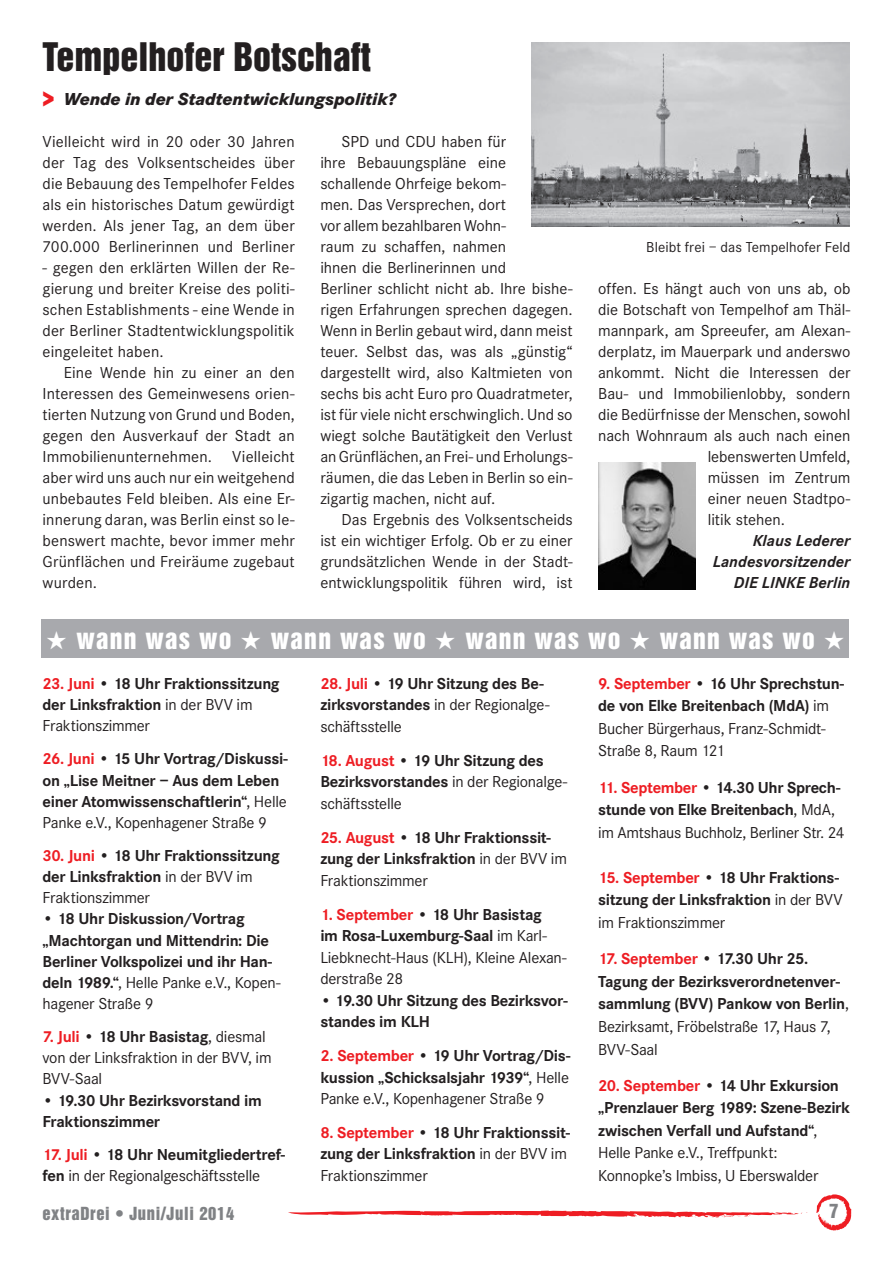
<style>
.page{position:relative;width:893px;height:1263px;background:#fff}
.page>*{position:absolute;margin:0;border:0;box-sizing:border-box;transform-origin:0 0}
.t1{font:36px "Helvetica Inserat LT Std";color:#231f20}
.t2{font:25.5px "Helvetica Inserat LT Std";letter-spacing:.05em;color:#fff}
.t3{font:italic 800 18px "Corporate S";letter-spacing:-.005em;color:#231f20}
.t4{font:18px "Helvetica Inserat LT Std";color:#808285}
.t5{font:16.5px/21px "Corporate S";color:#231f20}
.t6{font:700 16.5px/21.1px "Corporate S";letter-spacing:-.02em;color:#231f20}
.t7{font:italic 700 16.5px/21px "Corporate S";color:#231f20;text-align:right}
.t8{font:16.5px "Helvetica Inserat LT Std";letter-spacing:.04em;color:#808285}
.t9{font:15px "Corporate S";letter-spacing:.005em;color:#231f20}
.s1{font-style:normal;font-size:24px;color:#ee1d23}
.s2{color:#ee1d23}
.s3{font-weight:400}
.s4{font-weight:700;color:#ee1d23}
.s5{font-weight:700}
</style>
<div class="page">
<svg style="left:816px;top:1194px;width:35px;height:36px"></svg>
<svg style="left:288px;top:1210px;width:520px;height:8px"></svg>
<img style="left:532px;top:43px;width:317px;height:184px">
<div style="left:41px;top:619px;width:808px;height:39px;background:#a8a9ad"></div>
<img style="left:598px;top:462px;width:98px;height:128px">
<h1 class="t1" style="left:43px;top:35px;width:330px">Tempelhofer Botschaft</h1>
<p class="t3" style="left:43px;top:88px;width:355px"><span class="s1">&gt;</span> Wende in der Stadtentwicklungspolitik?</p>
<p class="t5" style="left:43px;top:131px;width:254px;text-align:justify">Vielleicht wird in 20 oder 30 Jahren der Tag des Volksentscheides über die Bebauung des Tempelhofer Feldes als ein historisches Datum gewürdigt werden. Als jener Tag, an dem über 700.000 Berlinerinnen und Berliner</p>
<p class="t5" style="left:43px;top:257px;width:254px;text-align:justify">- gegen den erklärten Willen der Re&shy;gierung und breiter Kreise des politi&shy;schen Establishments - eine Wende in der Berliner Stadtentwicklungspolitik eingeleitet haben.</p>
<p class="t5" style="left:43px;top:362px;width:254px;text-align:justify;text-indent:21px">Eine Wende hin zu einer an den Interessen des Gemeinwesens orien&shy;tierten Nutzung von Grund und Boden, gegen den Ausverkauf der Stadt an Immobilienunternehmen. Vielleicht aber wird uns auch nur ein weitgehend unbebautes Feld bleiben. Als eine Er&shy;innerung daran, was Berlin einst so le&shy;benswert machte, bevor immer mehr Grünflächen und Freiräume zugebaut wurden.</p>
<p class="t5" style="left:320px;top:131px;width:254px;text-indent:21px">SPD und CDU haben für<br>ihre Bebauungspläne eine schallende Ohrfeige bekom-<br>men. Das Versprechen, dort<br>vor allem bezahlbaren Wohn-<br>raum zu schaffen, nahmen<br>ihnen die Berlinerinnen und<br>Berliner schlicht nicht ab. Ihre bishe&shy;rigen Erfahrungen sprechen dagegen.<br>Wenn in Berlin gebaut wird, dann meist teuer. Selbst das, was als „günstig“ dargestellt wird, also Kaltmieten von sechs bis acht Euro pro Quadratmeter, ist für viele nicht erschwinglich. Und so wiegt solche Bautätigkeit den Verlust an Grünflächen, an Frei- und Erholungs&shy;räumen, die das Leben in Berlin so ein&shy;zigartig machen, nicht auf.</p>
<p class="t5" style="left:320px;top:509px;width:254px;text-align:justify;text-indent:21px">Das Ergebnis des Volksentscheids ist ein wichtiger Erfolg. Ob er zu einer grundsätzlichen Wende in der Stadt&shy;entwicklungspolitik führen wird, ist</p>
<p class="t9" style="left:646px;top:238px;width:206px">Bleibt frei – das Tempelhofer Feld</p>
<p class="t5" style="left:598px;top:278px;width:254px">offen. Es hängt auch von uns ab, ob</p>
<p class="t5" style="left:598px;top:299px;width:254px">die Botschaft von Tempelhof am Thäl-</p>
<p class="t5" style="left:598px;top:320px;width:254px">mannpark, am Spreeufer, am Alexan-</p>
<p class="t5" style="left:598px;top:341px;width:254px">derplatz, im Mauerpark und anderswo</p>
<p class="t5" style="left:598px;top:362px;width:254px">ankommt. Nicht die Interessen der</p>
<p class="t5" style="left:598px;top:383px;width:254px">Bau- und Immobilienlobby, sondern</p>
<p class="t5" style="left:598px;top:405px;width:254px">die Bedürfnisse der Menschen, sowohl</p>
<p class="t5" style="left:598px;top:426px;width:254px">nach Wohnraum als auch nach einen</p>
<p class="t5" style="left:708px;top:447px;width:144px">lebenswerten Umfeld,</p>
<p class="t5" style="left:708px;top:468px;width:144px">müssen im Zentrum</p>
<p class="t5" style="left:708px;top:489px;width:144px">einer neuen Stadtpo-</p>
<p class="t5" style="left:708px;top:510px;width:79px">litik stehen.</p>
<p class="t7" style="left:713px;top:530px;width:139px">Klaus Lederer<br>Landesvorsitzender<br>DIE LINKE Berlin</p>
<h2 class="t2" style="left:46px;top:623px;width:800px">★ wann was wo ★ wann was wo ★ wann was wo ★ wann was wo ★</h2>
<p class="t6" style="left:43px;top:673px;width:239px"><span class="s2">23. Juni</span> • 18 Uhr Fraktionssitzung der Linksfraktion <span class="s3">in der BVV im<br>Fraktionszimmer</span></p>
<p class="t6" style="left:43px;top:749px;width:247px"><span class="s2">26. Juni</span> • 15 Uhr Vortrag/Diskussi&shy;on „Lise Meitner – Aus dem Leben einer Atomwissenschaftlerin“<span class="s3">, Helle Panke e.V., Kopenhagener Straße 9</span></p>
<p class="t6" style="left:43px;top:845px;width:239px"><span class="s2">30. Juni</span> • 18 Uhr Fraktionssitzung der Linksfraktion <span class="s3">in der BVV im<br>Fraktionszimmer</span></p>
<p class="t6" style="left:43px;top:909px;width:240px">• 18 Uhr Diskussion/Vortrag „Machtorgan und Mittendrin: Die<br>Berliner Volkspolizei und ihr Han&shy;deln 1989.“<span class="s3">, Helle Panke e.V., Kopen&shy;hagener Straße 9</span></p>
<p class="t5" style="left:43px;top:1026px;width:231px"><span class="s4">7. Juli</span> <span class="s5">• 18 Uhr Basistag</span>, diesmal von der Linksfraktion in der BVV, im<br>BVV-Saal</p>
<p class="t6" style="left:43px;top:1090px;width:221px">• 19.30 Uhr Bezirksvorstand im<br>Fraktionszimmer</p>
<p class="t5" style="left:43px;top:1144px;width:244px"><span class="s4">17. Juli</span> <span class="s5">• 18 Uhr Neumitgliedertref&shy;fen</span> in der Regionalgeschäftsstelle</p>
<p class="t5" style="left:598px;top:672px;width:248px;line-height:22.5px"><span class="s4">9. September</span> <span class="s5">• 16 Uhr Sprechstun&shy;de von Elke Breitenbach (MdA)</span> im<br>Bucher Bürgerhaus, Franz-Schmidt-<br>Straße 8, Raum 121</p>
<p class="t6" style="left:598px;top:776px;width:248px;line-height:22.5px"><span class="s2">11. September</span> • 14.30 Uhr Sprech&shy;stunde von Elke Breitenbach<span class="s3">, MdA, im Amtshaus Buchholz, Berliner Str. 24</span></p>
<p class="t6" style="left:598px;top:866px;width:246px;line-height:22.5px"><span class="s2">15. September</span> • 18 Uhr Fraktions&shy;sitzung der Linksfraktion <span class="s3">in der BVV im Fraktionszimmer</span></p>
<p class="t6" style="left:598px;top:948px;width:252px;line-height:22.5px"><span class="s2">17. September</span> • 17.30 Uhr 25.<br>Tagung der Bezirksverordnetenver&shy;sammlung (BVV) Pankow von Berlin<span class="s3">,<br>Bezirksamt, Fröbelstraße 17, Haus 7,<br>BVV-Saal</span></p>
<p class="t6" style="left:598px;top:1074px;width:253px;line-height:22.5px"><span class="s2">20. September</span> • 14 Uhr Exkursion „Prenzlauer Berg 1989: Szene-Bezirk zwischen Verfall und Aufstand“<span class="s3">, Helle Panke e.V., Treffpunkt:<br>Konnopke’s Imbiss, U Eberswalder</span></p>
<p class="t6" style="left:320px;top:673px;width:231px"><span class="s2">28. Juli</span> • 19 Uhr Sitzung des Be&shy;zirksvorstandes <span class="s3">in der Regionalge&shy;schäftsstelle</span></p>
<p class="t6" style="left:320px;top:750px;width:249px"><span class="s2">18. August</span> • 19 Uhr Sitzung des<br>Bezirksvorstandes <span class="s3">in der Regionalge&shy;schäftsstelle</span></p>
<p class="t6" style="left:320px;top:827px;width:248px"><span class="s2">25. August</span> • 18 Uhr Fraktionssit&shy;zung der Linksfraktion <span class="s3">in der BVV im<br>Fraktionszimmer</span></p>
<p class="t5" style="left:320px;top:904px;width:248px;line-height:21.5px"><span class="s4">1. September</span> <span class="s5">• 18 Uhr Basistag<br>im Rosa-Luxemburg-Saal</span> im Karl-<br>Liebknecht-Haus (KLH), Kleine Alexan&shy;derstraße 28</p>
<p class="t6" style="left:320px;top:990px;width:249px">• 19.30 Uhr Sitzung des Bezirksvor&shy;standes im KLH</p>
<p class="t6" style="left:320px;top:1045px;width:252px;text-align:justify"><span class="s2">2. September</span> • 19 Uhr Vortrag/Dis&shy;kussion „Schicksalsjahr 1939“<span class="s3">, Helle Panke e.V., Kopenhagener Straße 9</span></p>
<p class="t6" style="left:320px;top:1122px;width:251px"><span class="s2">8. September</span> • 18 Uhr Fraktionssit&shy;zung der Linksfraktion <span class="s3">in der BVV im<br>Fraktionszimmer</span></p>
<p class="t8" style="left:43px;top:1203px;width:193px">extraDrei • Juni/Juli 2014</p>
<p class="t4" style="left:830px;top:1200px;width:10px">7</p>
</div>
